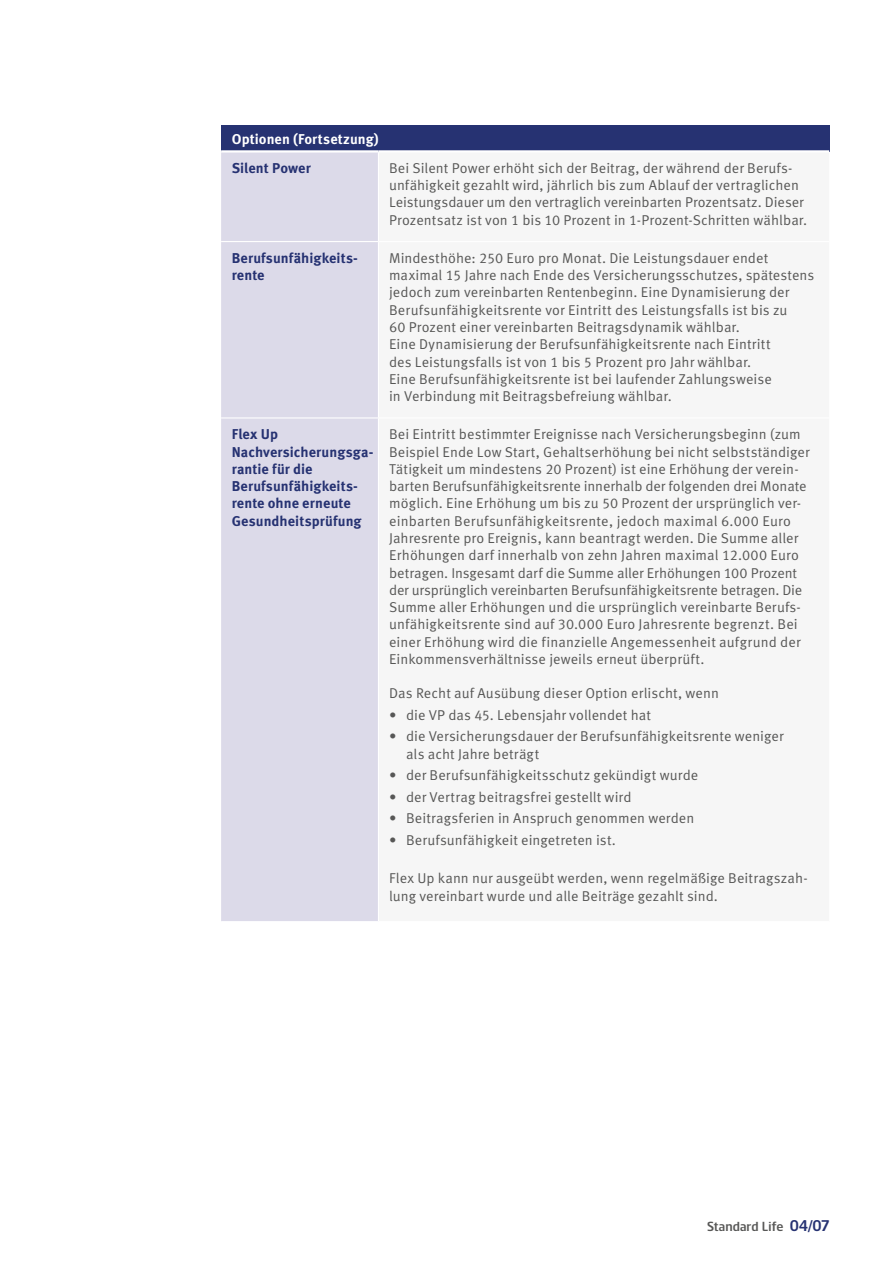
<style>
.page{position:relative;width:893px;height:1263px;background:#fff}
.page>*{position:absolute;margin:0;border:0;box-sizing:border-box;transform-origin:0 0}
.t1{font:14.25px/17.2px "Meta Standard Life Pro TF Norm";letter-spacing:.005em;color:#575756}
.t2{font:700 14.25px/17.2px "Meta Standard Life Pro TF";letter-spacing:.005em;color:#263272}
.t3{font:700 14.25px "Meta Standard Life Pro TF";letter-spacing:.005em;color:#fff}
.t4{font:12.75px "Standard Life";letter-spacing:.015em;color:#575756}
.s1{font-size:15px;color:#263272}
</style>
<div class="page">
<div style="left:221px;top:125px;width:608px;height:26px;background:#263272"></div>
<div style="left:221px;top:153px;width:157px;height:768px;background:#dcdae9"></div>
<hr style="left:221px;top:150px;width:157px;height:3px;background:#fff">
<hr style="left:378px;top:150px;width:451px;height:3px;background:#fff">
<hr style="left:221px;top:241px;width:157px;height:1px;background:#fff">
<hr style="left:221px;top:417px;width:157px;height:1px;background:#fff">
<p class="t3" style="left:232px;top:128px;width:149px">Optionen (Fortsetzung)</p>
<p class="t2" style="left:232px;top:158px;width:81px">Silent Power</p>
<p class="t1" style="left:389px;top:158px;width:420px">Bei Silent Power erhöht sich der Beitrag, der während der Berufs&shy;unfähigkeit gezahlt wird, jährlich bis zum Ablauf der vertraglichen Leistungsdauer um den vertraglich vereinbarten Prozentsatz. Dieser Prozentsatz ist von 1 bis 10 Prozent in 1-Prozent-Schritten wählbar.</p>
<p class="t2" style="left:232px;top:248px;width:128px">Berufsunfähigkeits&shy;rente</p>
<p class="t1" style="left:389px;top:248px;width:427px">Mindesthöhe: 250 Euro pro Monat. Die Leistungsdauer endet maximal 15 Jahre nach Ende des Versicherungsschutzes, spätestens jedoch zum vereinbarten Rentenbeginn. Eine Dynamisierung der Berufsunfähigkeitsrente vor Eintritt des Leistungsfalls ist bis zu<br>60 Prozent einer vereinbarten Beitragsdynamik wählbar.<br>Eine Dynamisierung der Berufsunfähigkeitsrente nach Eintritt<br>des Leistungsfalls ist von 1 bis 5 Prozent pro Jahr wählbar.<br>Eine Berufsunfähigkeitsrente ist bei laufender Zahlungsweise<br>in Verbindung mit Beitragsbefreiung wählbar.</p>
<p class="t2" style="left:232px;top:425px;width:143px">Flex Up<br>Nachversicherungsga&shy;rantie für die<br>Berufsunfähigkeits&shy;rente ohne erneute<br>Gesundheitsprüfung</p>
<p class="t1" style="left:389px;top:425px;width:422px">Bei Eintritt bestimmter Ereignisse nach Versicherungsbeginn (zum Beispiel Ende Low Start, Gehaltserhöhung bei nicht selbstständiger Tätigkeit um mindestens 20 Prozent) ist eine Erhöhung der verein&shy;barten Berufsunfähigkeitsrente innerhalb der folgenden drei Monate möglich. Eine Erhöhung um bis zu 50 Prozent der ursprünglich ver&shy;einbarten Berufsunfähigkeitsrente, jedoch maximal 6.000 Euro Jahresrente pro Ereignis, kann beantragt werden. Die Summe aller Erhöhungen darf innerhalb von zehn Jahren maximal 12.000 Euro betragen. Insgesamt darf die Summe aller Erhöhungen 100 Prozent der ursprünglich vereinbarten Berufsunfähigkeitsrente betragen. Die Summe aller Erhöhungen und die ursprünglich vereinbarte Berufs&shy;unfähigkeitsrente sind auf 30.000 Euro Jahresrente begrenzt. Bei einer Erhöhung wird die finanzielle Angemessenheit aufgrund der Einkommensverhältnisse jeweils erneut überprüft.</p>
<p class="t1" style="left:389px;top:684px;width:331px">Das Recht auf Ausübung dieser Option erlischt, wenn</p>
<p class="t1" style="left:389px;top:705px;width:263px">• die VP das 45. Lebensjahr vollendet hat</p>
<p class="t1" style="left:406px;top:727px;width:379px;text-indent:-17px">• die Versicherungsdauer der Berufsunfähigkeitsrente weniger als acht Jahre beträgt</p>
<p class="t1" style="left:389px;top:766px;width:311px">• der Berufsunfähigkeitsschutz gekündigt wurde</p>
<p class="t1" style="left:389px;top:787px;width:244px">• der Vertrag beitragsfrei gestellt wird</p>
<p class="t1" style="left:389px;top:809px;width:307px">• Beitragsferien in Anspruch genommen werden</p>
<p class="t1" style="left:389px;top:830px;width:228px">• Berufsunfähigkeit eingetreten ist.</p>
<p class="t1" style="left:389px;top:869px;width:420px">Flex Up kann nur ausgeübt werden, wenn regelmäßige Beitragszah&shy;lung vereinbart wurde und alle Beiträge gezahlt sind.</p>
<p class="t4" style="left:707px;top:1218px;width:124px">Standard Life <span class="s1">04/07</span></p>
</div>
